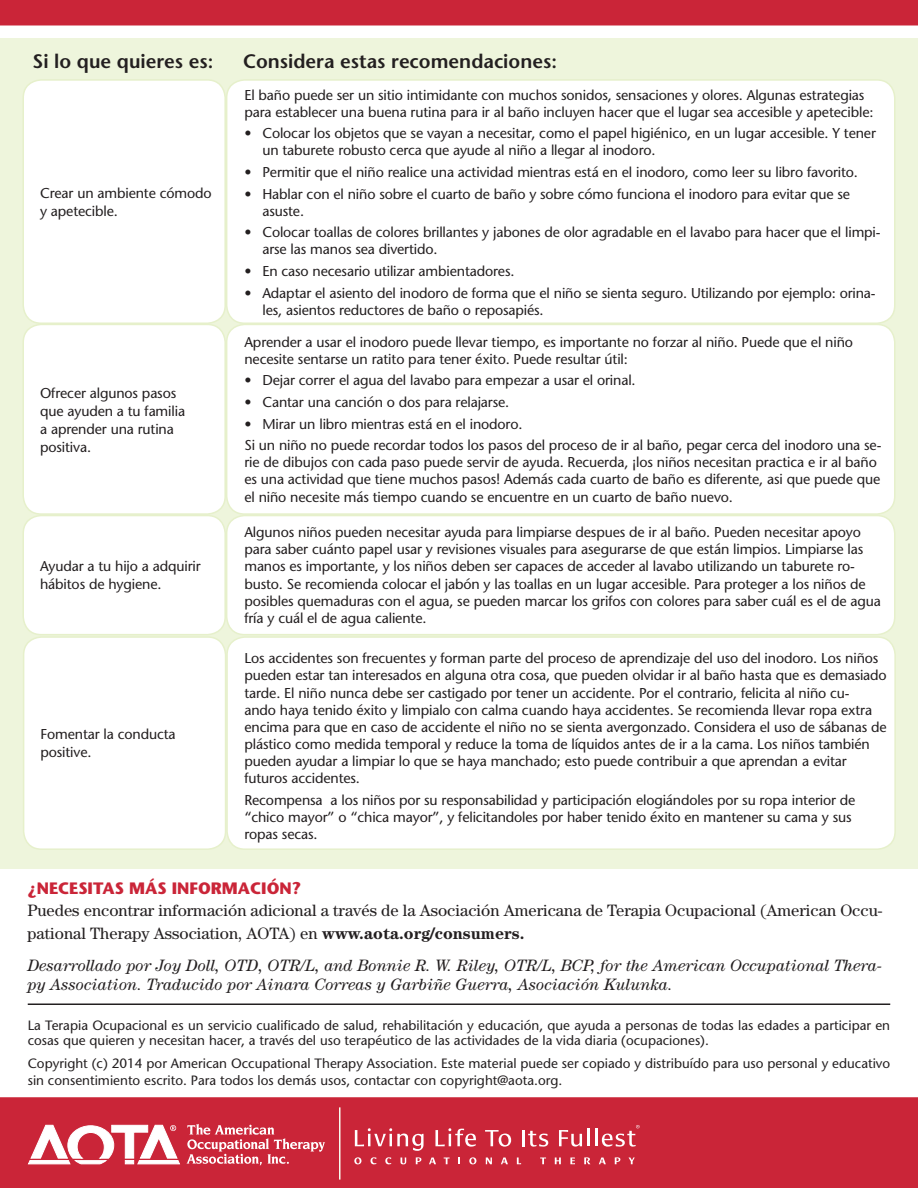
<style>
.page{position:relative;width:918px;height:1188px;background:#fff}
.page>*{position:absolute;margin:0;border:0;box-sizing:border-box;transform-origin:0 0}
.t1{font:600 19.5px "Stone Sans";color:#231f20}
.t2{font:16.5px/22.5px "Century";color:#231f20}
.t3{font:italic 16.5px/19.8px "Century";color:#231f20}
.Table_Text{font:14.25px/17.1px "Stone Sans";letter-spacing:-.01em;color:#231f20}
.t4{font:13.5px/15px "Stone Sans";color:#231f20}
.s1{font-family:"Stone Sans";font-weight:700;color:#ca2538}
.s2{font-weight:700}
</style>
<div class="page">
<div style="left:0;top:0;width:918px;height:26px;background:#ca2538"></div>
<div style="left:0;top:1097px;width:918px;height:91px;background:#ca2538"></div>
<svg style="left:187px;top:1124px;width:138px;height:42px;background:#d55362"></svg>
<svg style="left:28px;top:1124px;width:153px;height:41px"></svg>
<svg style="left:355px;top:1128px;width:69px;height:23px;background:#d55362"></svg>
<svg style="left:435px;top:1128px;width:41px;height:19px"></svg>
<svg style="left:485px;top:1130px;width:26px;height:17px"></svg>
<svg style="left:522px;top:1130px;width:26px;height:17px"></svg>
<svg style="left:559px;top:1130px;width:23px;height:17px"></svg>
<hr style="left:587px;top:1129px;width:3px;height:17px;background:#fff">
<hr style="left:595px;top:1129px;width:3px;height:17px;background:#fff">
<svg style="left:354px;top:1157px;width:7px;height:7px"></svg>
<svg style="left:371px;top:1157px;width:5px;height:7px"></svg>
<svg style="left:385px;top:1157px;width:6px;height:7px"></svg>
<svg style="left:400px;top:1158px;width:6px;height:6px"></svg>
<svg style="left:416px;top:1157px;width:5px;height:7px"></svg>
<svg style="left:429px;top:1158px;width:7px;height:6px"></svg>
<svg style="left:444px;top:1158px;width:6px;height:6px"></svg>
<svg style="left:458px;top:1158px;width:2px;height:6px"></svg>
<svg style="left:469px;top:1157px;width:7px;height:7px"></svg>
<svg style="left:486px;top:1158px;width:6px;height:6px"></svg>
<svg style="left:501px;top:1158px;width:7px;height:6px"></svg>
<svg style="left:517px;top:1158px;width:4px;height:6px"></svg>
<svg style="left:540px;top:1158px;width:6px;height:6px"></svg>
<svg style="left:555px;top:1158px;width:6px;height:6px"></svg>
<svg style="left:570px;top:1158px;width:5px;height:6px"></svg>
<svg style="left:584px;top:1157px;width:6px;height:7px"></svg>
<svg style="left:599px;top:1158px;width:7px;height:6px"></svg>
<svg style="left:615px;top:1157px;width:5px;height:7px"></svg>
<svg style="left:629px;top:1158px;width:6px;height:6px"></svg>
<svg style="left:602px;top:1125px;width:38px;height:22px"></svg>
<hr style="left:339px;top:1107px;width:1px;height:73px;background:#f6faed">
<hr style="left:28px;top:1004px;width:862px;height:1px;background:#231f20">
<div style="left:0;top:38px;width:918px;height:830px;background:#eef5dc"></div>
<div style="left:23px;top:80px;width:202px;height:243px;background:#fff;border-radius:18px"></div>
<div style="left:22px;top:79px;width:204px;height:245px;border:2px solid #e6f0cb;border-radius:18px"></div>
<div style="left:227px;top:80px;width:668px;height:243px;background:#fff;border-radius:18px"></div>
<div style="left:226px;top:79px;width:670px;height:245px;border:2px solid #e6f0cb;border-radius:18px"></div>
<div style="left:23px;top:324px;width:202px;height:190px;background:#fff;border-radius:18px"></div>
<div style="left:22px;top:324px;width:204px;height:191px;border:2px solid #e6f0cb;border-radius:18px"></div>
<div style="left:227px;top:324px;width:668px;height:190px;background:#fff;border-radius:18px"></div>
<div style="left:226px;top:324px;width:670px;height:191px;border:2px solid #e6f0cb;border-radius:18px"></div>
<div style="left:23px;top:516px;width:202px;height:119px;background:#fff;border-radius:18px"></div>
<div style="left:22px;top:515px;width:204px;height:120px;border:2px solid #e6f0cb;border-radius:18px"></div>
<div style="left:227px;top:516px;width:668px;height:119px;background:#fff;border-radius:18px"></div>
<div style="left:226px;top:515px;width:670px;height:120px;border:2px solid #e6f0cb;border-radius:18px"></div>
<div style="left:24px;top:637px;width:202px;height:212px;background:#fff;border-radius:18px"></div>
<div style="left:23px;top:636px;width:203px;height:214px;border:2px solid #e6f0cb;border-radius:18px"></div>
<div style="left:227px;top:637px;width:668px;height:212px;background:#fff;border-radius:18px"></div>
<div style="left:226px;top:636px;width:670px;height:214px;border:2px solid #e6f0cb;border-radius:18px"></div>
<p class="t1" style="left:33px;top:49px;width:182px">Si lo que quieres es:</p>
<p class="t1" style="left:243px;top:49px;width:315px">Considera estas recomendaciones:</p>
<p class="Table_Text" style="left:40px;top:184px;width:173px;line-height:18px">Crear un ambiente cómodo y apetecible.</p>
<p class="Table_Text" style="left:40px;top:384px;width:147px;line-height:18px">Ofrecer algunos pasos que ayuden a tu familia a aprender una rutina positiva.</p>
<p class="Table_Text" style="left:40px;top:557px;width:162px;line-height:18px">Ayudar a tu hijo a adquirir hábitos de hygiene.</p>
<p class="Table_Text" style="left:40px;top:725px;width:137px;line-height:18px">Fomentar la conducta positive.</p>
<p class="Table_Text" style="left:244px;top:86px;width:631px">El baño puede ser un sitio intimidante con muchos sonidos, sensaciones y olores. Algunas estrategias para establecer una buena rutina para ir al baño incluyen hacer que el lugar sea accesible y apetecible:</p>
<p class="Table_Text" style="left:262px;top:125px;width:615px;text-indent:-18px">• Colocar los objetos que se vayan a necesitar, como el papel higiénico, en un lugar accesible. Y tener un taburete robusto cerca que ayude al niño a llegar al inodoro.</p>
<p class="Table_Text" style="left:244px;top:164px;width:615px">• Permitir que el niño realice una actividad mientras está en el inodoro, como leer su libro favorito.</p>
<p class="Table_Text" style="left:262px;top:185px;width:589px;text-indent:-18px">• Hablar con el niño sobre el cuarto de baño y sobre cómo funciona el inodoro para evitar que se asuste.</p>
<p class="Table_Text" style="left:262px;top:224px;width:620px;text-indent:-18px">• Colocar toallas de colores brillantes y jabones de olor agradable en el lavabo para hacer que el limpi&shy;arse las manos sea divertido.</p>
<p class="Table_Text" style="left:244px;top:263px;width:272px">• En caso necesario utilizar ambientadores.</p>
<p class="Table_Text" style="left:262px;top:284px;width:615px;text-indent:-18px">• Adaptar el asiento del inodoro de forma que el niño se sienta seguro. Utilizando por ejemplo: orina&shy;les, asientos reductores de baño o reposapiés.</p>
<p class="Table_Text" style="left:244px;top:333px;width:610px">Aprender a usar el inodoro puede llevar tiempo, es importante no forzar al niño. Puede que el niño necesite sentarse un ratito para tener éxito. Puede resultar útil:</p>
<p class="Table_Text" style="left:244px;top:372px;width:393px">• Dejar correr el agua del lavabo para empezar a usar el orinal.</p>
<p class="Table_Text" style="left:244px;top:394px;width:266px">• Cantar una canción o dos para relajarse.</p>
<p class="Table_Text" style="left:244px;top:415px;width:280px">• Mirar un libro mientras está en el inodoro.</p>
<p class="Table_Text" style="left:244px;top:437px;width:639px">Si un niño no puede recordar todos los pasos del proceso de ir al baño, pegar cerca del inodoro una se&shy;rie de dibujos con cada paso puede servir de ayuda. Recuerda, ¡los niños necesitan practica e ir al baño es una actividad que tiene muchos pasos! Además cada cuarto de baño es diferente, asi que puede que el niño necesite más tiempo cuando se encuentre en un cuarto de baño nuevo.</p>
<p class="Table_Text" style="left:244px;top:524px;width:638px">Algunos niños pueden necesitar ayuda para limpiarse despues de ir al baño. Pueden necesitar apoyo para saber cuánto papel usar y revisiones visuales para asegurarse de que están limpios. Limpiarse las manos es importante, y los niños deben ser capaces de acceder al lavabo utilizando un taburete ro&shy;busto. Se recomienda colocar el jabón y las toallas en un lugar accesible. Para proteger a los niños de posibles quemaduras con el agua, se pueden marcar los grifos con colores para saber cuál es el de agua fría y cuál el de agua caliente.</p>
<p class="Table_Text" style="left:244px;top:650px;width:644px">Los accidentes son frecuentes y forman parte del proceso de aprendizaje del uso del inodoro. Los niños pueden estar tan interesados en alguna otra cosa, que pueden olvidar ir al baño hasta que es demasiado tarde. El niño nunca debe ser castigado por tener un accidente. Por el contrario, felicita al niño cu-<br>ando haya tenido éxito y limpialo con calma cuando haya accidentes. Se recomienda llevar ropa extra encima para que en caso de accidente el niño no se sienta avergonzado. Considera el uso de sábanas de plástico como medida temporal y reduce la toma de líquidos antes de ir a la cama. Los niños también pueden ayudar a limpiar lo que se haya manchado; esto puede contribuir a que aprendan a evitar futuros accidentes.</p>
<p class="Table_Text" style="left:244px;top:791px;width:613px">Recompensa a los niños por su responsabilidad y participación elogiándoles por su ropa interior de “chico mayor” o “chica mayor”, y felicitandoles por haber tenido éxito en mantener su cama y sus ropas secas.</p>
<p class="t2" style="left:27px;top:877px;width:857px"><span class="s1">¿NECESITAS MÁS INFORMACIÓN?<br></span>Puedes encontrar información adicional a través de la Asociación Americana de Terapia Ocupacional (American Occu&shy;pational Therapy Association, AOTA) en <span class="s2">www.aota.org/consumers.</span></p>
<p class="t3" style="left:27px;top:955px;width:857px">Desarrollado por Joy Doll, OTD, OTR/L, and Bonnie R. W. Riley, OTR/L, BCP, for the American Occupational Thera&shy;py Association. Traducido por Ainara Correas y Garbiñe Guerra, Asociación Kulunka.</p>
<p class="t4" style="left:28px;top:1017px;width:864px">La Terapia Ocupacional es un servicio cualificado de salud, rehabilitación y educación, que ayuda a personas de todas las edades a participar en cosas que quieren y necesitan hacer, a través del uso terapéutico de las actividades de la vida diaria (ocupaciones).</p>
<p class="t4" style="left:28px;top:1056px;width:864px;line-height:16.2px">Copyright (c) 2014 por American Occupational Therapy Association. Este material puede ser copiado y distribuído para uso personal y educativo sin consentimiento escrito. Para todos los demás usos, contactar con copyright@aota.org.</p>
</div>
